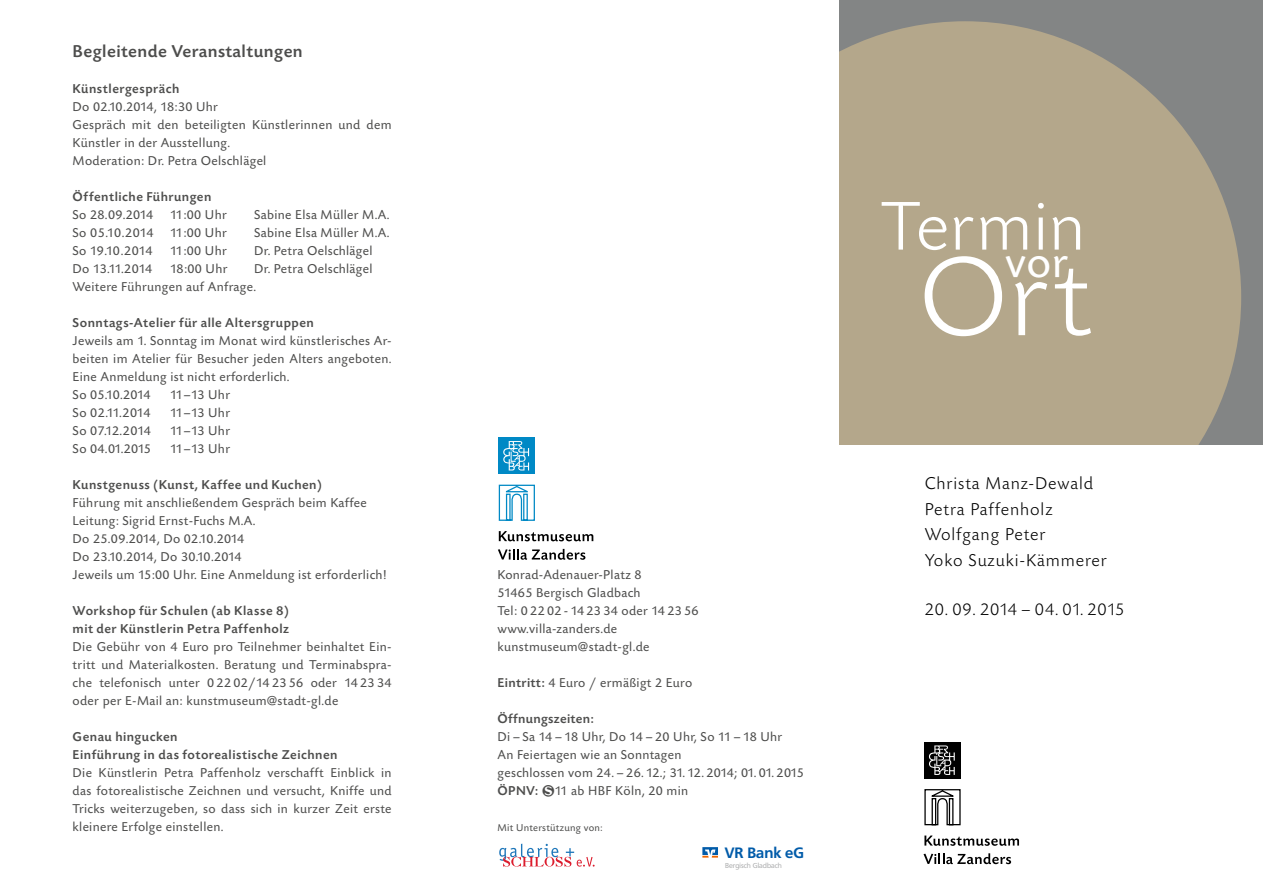
<style>
.page{position:relative;width:1263px;height:893px;background:#fff}
.page>*{position:absolute;margin:0;border:0;box-sizing:border-box;transform-origin:0 0}
.t1{font:300 117px "Today SB";color:#fff}
.t2{font:300 72px "Today SB";letter-spacing:.005em;color:#fff}
.t3{font:46.5px "Today SB";color:#fff}
.t4{font:300 18px/25.5px "Today SB";letter-spacing:.05em;color:#000}
.t5{font:500 18px "Today SB";letter-spacing:.025em;color:#4d4d4c}
.t6{font:300 18px "Today SB";letter-spacing:.02em;color:#000}
.t7{font:700 14.85px "Frutiger VR";color:#005ba9}
.t8{font:13.5px/18px "Today SB";letter-spacing:.025em;color:#4d4d4c}
.t9{font:500 13.5px/18px "Today SB";letter-spacing:.035em;color:#4d4d4c}
.t10{font:13.5px "Today SB";letter-spacing:.005em;color:#4d4d4c}
.t11{font:13.5px "Today SB";letter-spacing:-.015em;color:#4d4d4c}
.t12{font:13.5px "Today SB";letter-spacing:-.03em;color:#4d4d4c}
.t13{font:13.5px "Today SB";letter-spacing:-.005em;color:#4d4d4c}
.t14{font:10.5px "Today SB";letter-spacing:.025em;color:#4d4d4c}
.t15{font:7.05px "Frutiger VR";color:#b1b2b3}
.s1{font-weight:500}
.s2{font-family:"Transit Produkt";font-size:10.5px}
</style>
<div class="page">
<div style="left:838px;top:0;width:425px;height:446px;background:#838585"></div>
<svg style="left:924px;top:742px;width:37px;height:37px"></svg>
<div style="left:924px;top:742px;width:36px;height:36px;background:#000"></div>
<svg style="left:929px;top:745px;width:26px;height:30px"></svg>
<svg style="left:924px;top:789px;width:37px;height:37px"></svg>
<svg style="left:923px;top:853px;width:88px;height:11px"></svg>
<svg style="left:924px;top:835px;width:95px;height:11px"></svg>
<div style="left:498px;top:437px;width:37px;height:37px;background:#0089c5"></div>
<svg style="left:503px;top:441px;width:26px;height:30px"></svg>
<svg style="left:498px;top:484px;width:37px;height:37px"></svg>
<svg style="left:498px;top:549px;width:87px;height:11px"></svg>
<svg style="left:499px;top:531px;width:94px;height:10px"></svg>
<svg style="left:499px;top:844px;width:96px;height:23px"></svg>
<div style="left:689px;top:21px;width:552px;height:552px;background:#b4a78b;border-radius:50%"></div>
<div style="left:648px;top:0;width:190px;height:540px;background:#fff"></div>
<div style="left:729px;top:446px;width:534px;height:135px;background:#fff"></div>
<svg style="left:702px;top:847px;width:16px;height:11px"></svg>
<h3 class="t5" style="left:73px;top:42px;width:232px">Begleitende Veranstaltungen</h3>
<p class="t9" style="left:73px;top:80px;width:108px">Künstlergespräch</p>
<p class="t8" style="left:73px;top:98px;width:320px">Do 02.10.2014, 18:30 Uhr<br>Gespräch mit den beteiligten Künstlerinnen und dem Künstler in der Ausstellung.<br>Moderation: Dr. Petra Oelschlägel</p>
<p class="t9" style="left:73px;top:188px;width:140px">Öffentliche Führungen</p>
<p class="t8" style="left:73px;top:206px;width:156px">So 28.09.2014 11:00 Uhr</p>
<p class="t8" style="left:254px;top:206px;width:137px">Sabine Elsa Müller M.A.</p>
<p class="t8" style="left:73px;top:224px;width:156px">So 05.10.2014 11:00 Uhr</p>
<p class="t8" style="left:254px;top:224px;width:137px">Sabine Elsa Müller M.A.</p>
<p class="t11" style="left:73px;top:244px;width:81px">So 19.10.2014</p>
<p class="t8" style="left:170px;top:242px;width:58px">11:00 Uhr</p>
<p class="t8" style="left:254px;top:242px;width:120px">Dr. Petra Oelschlägel</p>
<p class="t12" style="left:73px;top:262px;width:81px">Do 13.11.2014</p>
<p class="t8" style="left:170px;top:260px;width:59px">18:00 Uhr</p>
<p class="t8" style="left:73px;top:260px;width:301px;text-indent:181px">Dr. Petra Oelschlägel<br>Weitere Führungen auf Anfrage.</p>
<p class="t9" style="left:73px;top:314px;width:243px">Sonntags-Atelier für alle Altersgruppen</p>
<p class="t8" style="left:73px;top:332px;width:320px">Jeweils am 1. Sonntag im Monat wird künstlerisches Ar&shy;beiten im Atelier für Besucher jeden Alters angeboten.<br>Eine Anmeldung ist nicht erforderlich.<br>So 05.10.2014</p>
<p class="t8" style="left:170px;top:386px;width:62px">11–13 Uhr</p>
<p class="t10" style="left:73px;top:406px;width:79px">So 02.11.2014</p>
<p class="t8" style="left:170px;top:404px;width:62px">11–13 Uhr</p>
<p class="t10" style="left:73px;top:424px;width:80px">So 07.12.2014</p>
<p class="t8" style="left:170px;top:422px;width:62px">11–13 Uhr</p>
<p class="t13" style="left:73px;top:442px;width:80px">So 04.01.2015</p>
<p class="t8" style="left:170px;top:440px;width:62px">11–13 Uhr</p>
<p class="t9" style="left:73px;top:476px;width:251px">Kunstgenuss (Kunst, Kaffee und Kuchen)</p>
<p class="t8" style="left:73px;top:494px;width:315px">Führung mit anschließendem Gespräch beim Kaffee Leitung: Sigrid Ernst-Fuchs M.A.<br>Do 25.09.2014, Do 02.10.2014<br>Do 23.10.2014, Do 30.10.2014<br>Jeweils um 15:00 Uhr. Eine Anmeldung ist erforderlich!</p>
<p class="t9" style="left:73px;top:602px;width:218px">Workshop für Schulen (ab Klasse 8) mit der Künstlerin Petra Paffenholz</p>
<p class="t8" style="left:73px;top:638px;width:320px;text-align:justify">Die Gebühr von 4 Euro pro Teilnehmer beinhaltet Ein&shy;tritt und Materialkosten. Beratung und Terminabspra&shy;che telefonisch unter 0 22 02/14 23 56 oder 14 23 34 oder per E-Mail an: kunstmuseum@stadt-gl.de</p>
<p class="t9" style="left:73px;top:728px;width:266px">Genau hingucken<br>Einführung in das fotorealistische Zeichnen</p>
<p class="t8" style="left:73px;top:764px;width:320px;text-align:justify">Die Künstlerin Petra Paffenholz verschafft Einblick in das fotorealistische Zeichnen und versucht, Kniffe und Tricks weiterzugeben, so dass sich in kurzer Zeit erste kleinere Erfolge einstellen.</p>
<p class="t8" style="left:497px;top:566px;width:203px">Konrad-Adenauer-Platz 8<br>51465 Bergisch Gladbach<br>Tel: 0 22 02 - 14 23 34 oder 14 23 56 www.villa-zanders.de kunstmuseum@stadt-gl.de</p>
<p class="t8" style="left:497px;top:674px;width:196px"><span class="s1">Eintritt:</span> 4 Euro / ermäßigt 2 Euro</p>
<p class="t9" style="left:497px;top:710px;width:98px">Öffnungszeiten:</p>
<p class="t8" style="left:497px;top:728px;width:308px">Di – Sa 14 – 18 Uhr, Do 14 – 20 Uhr, So 11 – 18 Uhr<br>An Feiertagen wie an Sonntagen<br>geschlossen vom 24. – 26. 12.; 31. 12. 2014; 01. 01. 2015<br><span class="s1">ÖPNV:</span> <span class="s2">s</span>11 ab HBF Köln, 20 min</p>
<p class="t14" style="left:497px;top:822px;width:107px">Mit Unterstützung von:</p>
<p class="t7" style="left:725px;top:843px;width:81px">VR Bank eG</p>
<p class="t15" style="left:725px;top:861px;width:58px">Bergisch Gladbach</p>
<h2 class="t2" style="left:880px;top:188px;width:206px">Termin</h2>
<h3 class="t3" style="left:1005px;top:238px;width:65px">vor</h3>
<h1 class="t1" style="left:918px;top:236px;width:175px">Ort</h1>
<h3 class="t4" style="left:925px;top:471px;width:184px">Christa Manz-Dewald<br>Petra Paffenholz<br>Wolfgang Peter<br>Yoko Suzuki-Kämmerer</h3>
<h3 class="t6" style="left:925px;top:600px;width:201px">20. 09. 2014 – 04. 01. 2015</h3>
</div>
